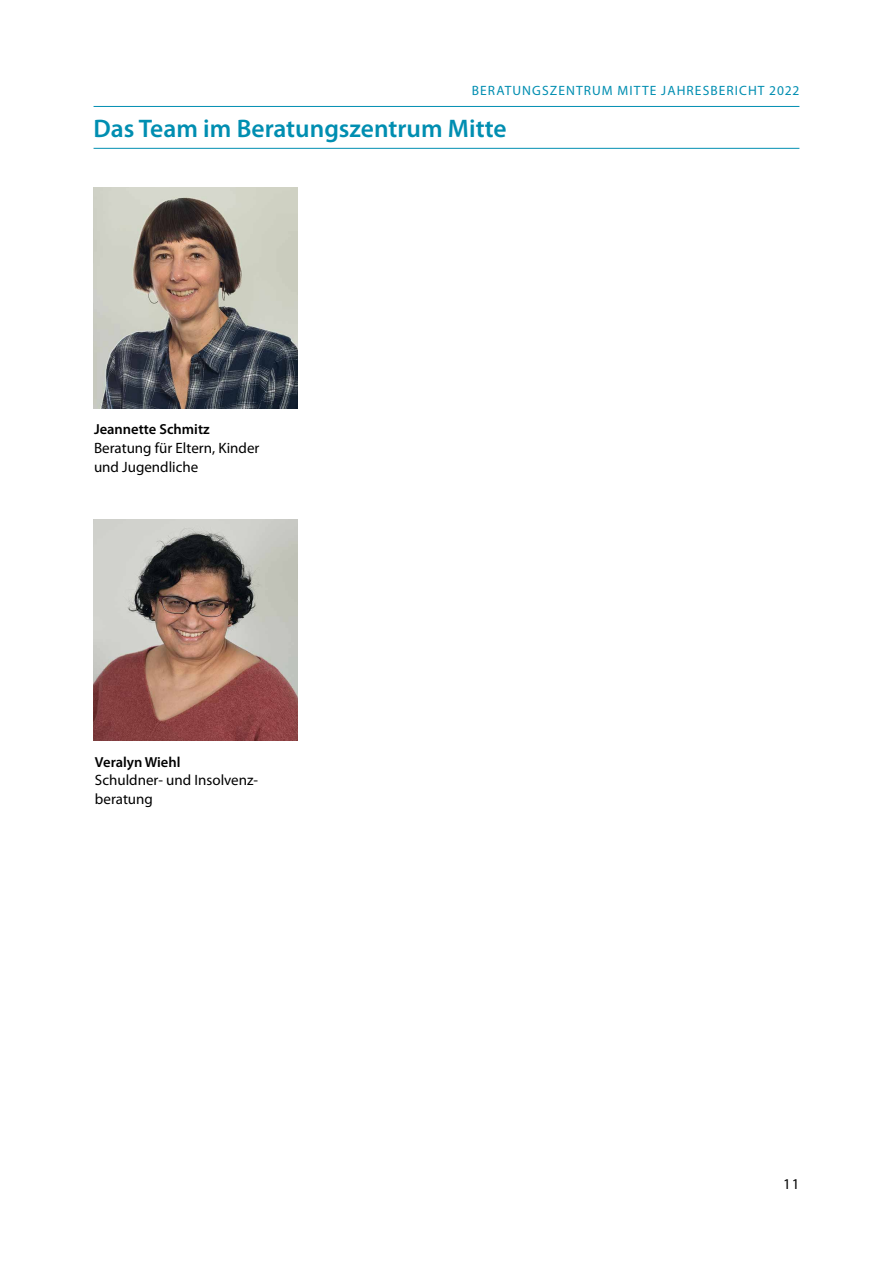
<style>
.page{position:relative;width:893px;height:1263px;background:#fff}
.page>*{position:absolute;margin:0;border:0;box-sizing:border-box;transform-origin:0 0}
.t1{font:600 25.5px "Myriad Pro";color:#008eb1}
.t2{font:15px/18.8px "Myriad Pro";color:#000}
.t3{font:600 14.55px "Myriad Pro";color:#000}
.t4{font:13.5px "Myriad Pro";letter-spacing:.08em;color:#008eb1}
</style>
<div class="page">
<hr style="left:94px;top:106px;width:705px;height:1px;background:#008eb1">
<img style="left:94px;top:187px;width:204px;height:221px">
<img style="left:94px;top:520px;width:204px;height:221px">
<hr style="left:94px;top:148px;width:705px;height:1px;background:#008eb1">
<p class="t4" style="left:472px;top:82px;width:329px">BERATUNGSZENTRUM MITTE JAHRESBERICHT 2022</p>
<h1 class="t1" style="left:94px;top:113px;width:415px">Das Team im Beratungszentrum Mitte</h1>
<p class="t3" style="left:94px;top:420px;width:117px">Jeannette Schmitz</p>
<p class="t2" style="left:94px;top:438px;width:167px">Beratung für Eltern, Kinder und Jugendliche</p>
<p class="t3" style="left:95px;top:752px;width:87px">Veralyn Wiehl</p>
<p class="t2" style="left:95px;top:771px;width:165px">Schuldner- und Insolvenz&shy;beratung</p>
<p class="t2" style="left:783px;top:1174px;width:18px">11</p>
</div>
